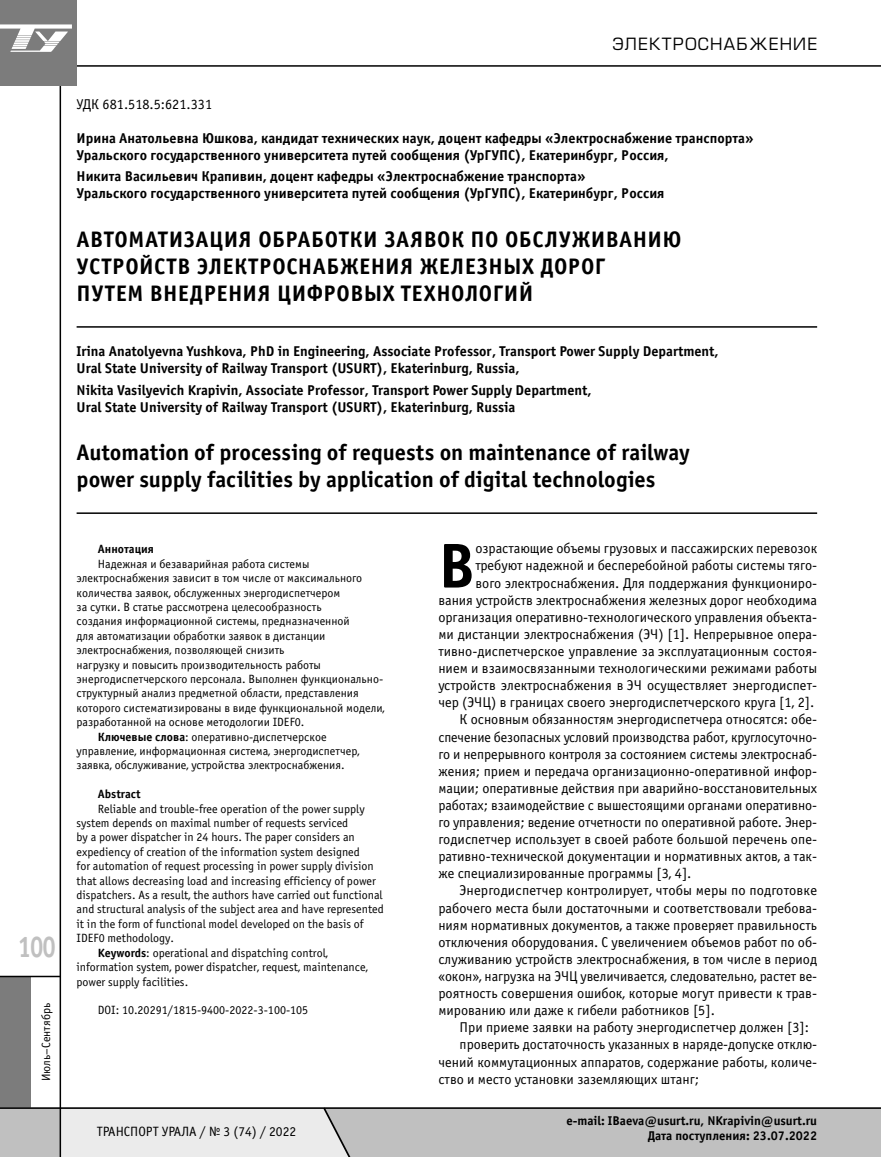
<style>
.page{position:relative;width:881px;height:1157px;background:#fff}
.page>*{position:absolute;margin:0;border:0;box-sizing:border-box;transform-origin:0 0}
.t1{font:63.6px "Officina Sans C Bold 2";color:#000}
.t2{font:30px "Officina Sans C Bold 2";color:#c0c0c0;scale:.8 1}
.t3{font:22.5px/27px "Officina Sans C Bold 2";letter-spacing:.01em;color:#000}
.t4{font:16.5px "Europe";letter-spacing:.07em;color:#000}
.t5{font:14.25px "Officina Sans C Book 2";color:#000}
.t6{font:14.25px/17.1px "Officina Sans C Bold 2";color:#000}
.t7{font:13.5px "Officina Sans C Book 2";color:#000}
.t8{font:12.75px/15.3px "Officina Sans C Bold 2";color:#000;text-align:right}
.t9{font:12px "Officina Sans C Book 2";color:#000}
.t10{font:12px "Officina Sans C Bold 2";color:#000}
.s1{font-family:"Officina Sans C Bold 2"}
</style>
<div class="page">
<div style="left:0;top:1107px;width:880px;height:50px;background:#c0c0c0"></div>
<div style="left:0;top:976px;width:31px;height:131px;background:#7c7c7c"></div>
<hr style="left:0;top:975px;width:60px;height:2px;background:#000">
<svg style="left:61px;top:1105px;width:308px;height:52px;background:#e2e2e2"></svg>
<hr style="left:0;top:1107px;width:880px;height:1px;background:#000">
<hr style="left:60px;top:79px;width:1px;height:1078px;background:#000">
<hr style="left:66px;top:65px;width:814px;height:2px;background:#000">
<div style="left:0;top:0;width:77px;height:85px;background:#7c7c7c"></div>
<svg style="left:0;top:24px;width:72px;height:28px"></svg>
<hr style="left:77px;top:326px;width:739px;height:2px;background:#000">
<hr style="left:77px;top:512px;width:739px;height:2px;background:#000">
<h2 class="t2" style="left:18px;top:935px;width:49px">100</h2>
<p class="t9" style="left:42px;top:1081px;width:80px;rotate:-90deg">Июль–Сентябрь</p>
<p class="t4" style="left:612px;top:38px;width:206px">ЭЛЕКТРОСНАБЖЕНИЕ</p>
<p class="t5" style="left:77px;top:98px;width:137px">УДК 681.518.5:621.331</p>
<p class="t6" style="left:77px;top:131px;width:678px">Ирина Анатольевна Юшкова, кандидат технических наук, доцент кафедры «Электроснабжение транспорта»<br>Уральского государственного университета путей сообщения (УрГУПС), Екатеринбург, Россия,</p>
<p class="t6" style="left:77px;top:169px;width:589px">Никита Васильевич Крапивин, доцент кафедры «Электроснабжение транспорта»<br>Уральского государственного университета путей сообщения (УрГУПС), Екатеринбург, Россия</p>
<h3 class="t3" style="left:77px;top:227px;width:606px">АВТОМАТИЗАЦИЯ ОБРАБОТКИ ЗАЯВОК ПО ОБСЛУЖИВАНИЮ<br>УСТРОЙСТВ ЭЛЕКТРОСНАБЖЕНИЯ ЖЕЛЕЗНЫХ ДОРОГ<br>ПУТЕМ ВНЕДРЕНИЯ ЦИФРОВЫХ ТЕХНОЛОГИЙ</h3>
<p class="t6" style="left:77px;top:344px;width:643px">Irina Anatolyevna Yushkova, PhD in Engineering, Associate Professor, Transport Power Supply Department,<br>Ural State University of Railway Transport (USURT), Ekaterinburg, Russia,</p>
<p class="t6" style="left:77px;top:382px;width:516px">Nikita Vasilyevich Krapivin, Associate Professor, Transport Power Supply Department,<br>Ural State University of Railway Transport (USURT), Ekaterinburg, Russia</p>
<h3 class="t3" style="left:77px;top:440px;width:614px">Automation of processing of requests on maintenance of railway power supply facilities by application of digital technologies</h3>
<p class="t10" style="left:98px;top:544px;width:57px">Аннотация</p>
<p class="t9" style="left:98px;top:559px;width:213px">Надежная и безаварийная работа системы</p>
<p class="t9" style="left:77px;top:573px;width:287px">электроснабжения зависит в том числе от максимального</p>
<p class="t9" style="left:77px;top:588px;width:265px">количества заявок, обслуженных энергодиспетчером</p>
<p class="t9" style="left:77px;top:602px;width:246px">за сутки. В статье рассмотрена целесообразность</p>
<p class="t9" style="left:77px;top:617px;width:274px">создания информационной системы, предназначенной</p>
<p class="t9" style="left:77px;top:631px;width:250px">для автоматизации обработки заявок в дистанции</p>
<p class="t9" style="left:77px;top:645px;width:209px">электроснабжения, позволяющей снизить</p>
<p class="t9" style="left:77px;top:660px;width:246px">нагрузку и повысить производительность работы</p>
<p class="t9" style="left:77px;top:674px;width:308px">энергодиспетчерского персонала. Выполнен функционально-</p>
<p class="t9" style="left:77px;top:689px;width:283px">структурный анализ предметной области, представления</p>
<p class="t9" style="left:77px;top:703px;width:309px">которого систематизированы в виде функциональной модели,</p>
<p class="t9" style="left:77px;top:717px;width:229px">разработанной на основе методологии IDEF0.</p>
<p class="t9" style="left:98px;top:732px;width:230px"><span class="s1">Ключевые слова</span>: оперативно-диспетчерское</p>
<p class="t9" style="left:77px;top:746px;width:284px">управление, информационная система, энергодиспетчер,</p>
<p class="t9" style="left:77px;top:761px;width:269px">заявка, обслуживание, устройства электроснабжения.</p>
<p class="t10" style="left:98px;top:789px;width:44px">Abstract</p>
<p class="t9" style="left:98px;top:804px;width:268px">Reliable and trouble-free operation of the power supply</p>
<p class="t9" style="left:77px;top:818px;width:273px">system depends on maximal number of requests serviced</p>
<p class="t9" style="left:77px;top:833px;width:279px">by a power dispatcher in 24 hours. The paper considers an</p>
<p class="t9" style="left:77px;top:847px;width:285px">expediency of creation of the information system designed</p>
<p class="t9" style="left:77px;top:861px;width:298px">for automation of request processing in power supply division</p>
<p class="t9" style="left:77px;top:876px;width:300px">that allows decreasing load and increasing efficiency of power</p>
<p class="t9" style="left:77px;top:890px;width:307px">dispatchers. As a result, the authors have carried out functional</p>
<p class="t9" style="left:77px;top:905px;width:308px">and structural analysis of the subject area and have represented</p>
<p class="t9" style="left:77px;top:919px;width:288px">it in the form of functional model developed on the basis of</p>
<p class="t9" style="left:77px;top:933px;width:99px">IDEF0 methodology.</p>
<p class="t9" style="left:98px;top:948px;width:231px"><span class="s1">Keywords</span>: operational and dispatching control,</p>
<p class="t9" style="left:77px;top:962px;width:293px">information system, power dispatcher, request, maintenance,</p>
<p class="t9" style="left:77px;top:977px;width:113px">power supply facilities.</p>
<p class="t9" style="left:98px;top:1005px;width:212px">DOI: 10.20291/1815-9400-2022-3-100-105</p>
<p class="t7" style="left:97px;top:1126px;width:201px">ТРАНСПОРТ УРАЛА / № 3 (74) / 2022</p>
<h1 class="t1" style="left:438px;top:542px;width:39px">В</h1>
<p class="t5" style="left:475px;top:543px;width:343px">озрастающие объемы грузовых и пассажирских перевозок</p>
<p class="t5" style="left:475px;top:560px;width:343px">требуют надежной и бесперебойной работы системы тяго-</p>
<p class="t5" style="left:475px;top:577px;width:343px">вого электроснабжения. Для поддержания функциониро-</p>
<p class="t5" style="left:438px;top:594px;width:380px">вания устройств электроснабжения железных дорог необходима</p>
<p class="t5" style="left:438px;top:611px;width:380px">организация оперативно-технологического управления объекта-</p>
<p class="t5" style="left:438px;top:629px;width:380px">ми дистанции электроснабжения (ЭЧ) [1]. Непрерывное опера-</p>
<p class="t5" style="left:438px;top:646px;width:380px">тивно-диспетчерское управление за эксплуатационным состоя-</p>
<p class="t5" style="left:438px;top:663px;width:380px">нием и взаимосвязанными технологическими режимами работы</p>
<p class="t5" style="left:438px;top:680px;width:380px">устройств электроснабжения в ЭЧ осуществляет энергодиспет-</p>
<p class="t5" style="left:438px;top:697px;width:377px">чер (ЭЧЦ) в границах своего энергодиспетчерского круга [1, 2].</p>
<p class="t5" style="left:459px;top:714px;width:359px">К основным обязанностям энергодиспетчера относятся: обе-</p>
<p class="t5" style="left:438px;top:731px;width:380px">спечение безопасных условий производства работ, круглосуточно-</p>
<p class="t5" style="left:438px;top:748px;width:380px">го и непрерывного контроля за состоянием системы электроснаб-</p>
<p class="t5" style="left:438px;top:765px;width:380px">жения; прием и передача организационно-оперативной инфор-</p>
<p class="t5" style="left:438px;top:782px;width:380px">мации; оперативные действия при аварийно-восстановительных</p>
<p class="t5" style="left:438px;top:800px;width:380px">работах; взаимодействие с вышестоящими органами оперативно-</p>
<p class="t5" style="left:438px;top:817px;width:380px">го управления; ведение отчетности по оперативной работе. Энер-</p>
<p class="t5" style="left:438px;top:834px;width:380px">годиспетчер использует в своей работе большой перечень опе-</p>
<p class="t5" style="left:438px;top:851px;width:380px">ративно-технической документации и нормативных актов, а так-</p>
<p class="t5" style="left:438px;top:868px;width:254px">же специализированные программы [3, 4].</p>
<p class="t5" style="left:459px;top:885px;width:359px">Энергодиспетчер контролирует, чтобы меры по подготовке</p>
<p class="t5" style="left:438px;top:902px;width:380px">рабочего места были достаточными и соответствовали требова-</p>
<p class="t5" style="left:438px;top:919px;width:380px">ниям нормативных документов, а также проверяет правильность</p>
<p class="t5" style="left:438px;top:936px;width:380px">отключения оборудования. С увеличением объемов работ по об-</p>
<p class="t5" style="left:438px;top:953px;width:380px">служиванию устройств электроснабжения, в том числе в период</p>
<p class="t5" style="left:438px;top:971px;width:380px">«окон», нагрузка на ЭЧЦ увеличивается, следовательно, растет ве-</p>
<p class="t5" style="left:438px;top:988px;width:380px">роятность совершения ошибок, которые могут привести к трав-</p>
<p class="t5" style="left:438px;top:1005px;width:278px">мированию или даже к гибели работников [5].</p>
<p class="t5" style="left:459px;top:1022px;width:351px">При приеме заявки на работу энергодиспетчер должен [3]:</p>
<p class="t5" style="left:459px;top:1039px;width:359px">проверить достаточность указанных в наряде-допуске отклю-</p>
<p class="t5" style="left:438px;top:1056px;width:380px">чений коммутационных аппаратов, содержание работы, количе-</p>
<p class="t5" style="left:438px;top:1073px;width:262px">ство и место установки заземляющих штанг;</p>
<p class="t8" style="left:566px;top:1113px;width:252px">e-mail: IBaeva@usurt.ru, NKrapivin@usurt.ru<br>Дата поступления: 23.07.2022</p>
</div>
